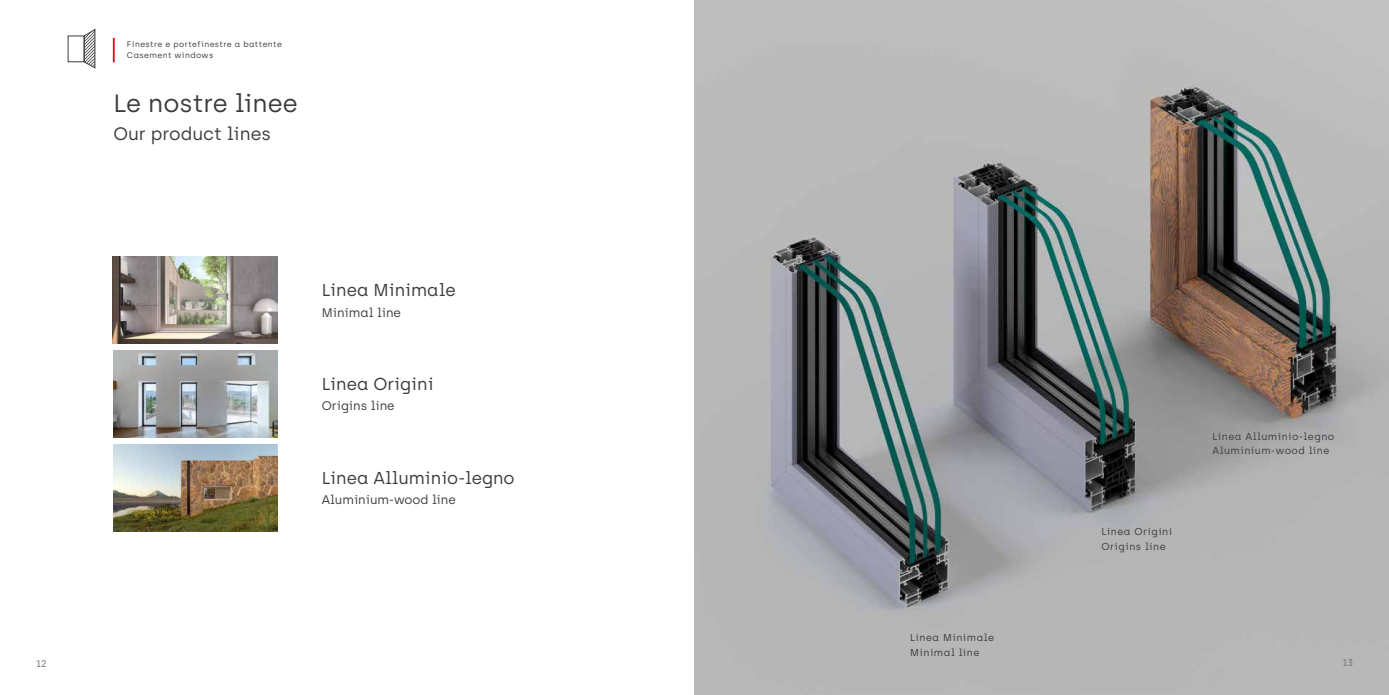
<style>
.page{position:relative;width:1389px;height:695px;background:#fff}
.page>*{position:absolute;margin:0;border:0;box-sizing:border-box;transform-origin:0 0}
.t1{font:25px "Archia";color:#3c3c3b}
.t2{font:18px "Archia";color:#3c3c3b}
.t3{font:17.2px "Archia";color:#3c3c3b}
.t4{font:12.4px "Archia";color:#3c3c3b}
.t5{font:10px/14.6px "Archia";letter-spacing:.05em;color:#3c3c3b}
.t6{font:9.5px "Archia";color:#706f6f}
.t7{font:8.1px/10.8px "Archia";letter-spacing:.05em;color:#3c3c3b}
</style>
<div class="page">
<img style="left:694px;top:0;width:695px;height:694px">
<img style="left:113px;top:350px;width:165px;height:87px">
<img style="left:113px;top:256px;width:165px;height:87px">
<img style="left:113px;top:444px;width:165px;height:87px">
<div style="left:68px;top:36px;width:17px;height:26px;border:1px solid #3c3c3b"></div>
<svg style="left:83px;top:28px;width:13px;height:41px"></svg>
<hr style="left:113px;top:38px;width:2px;height:24px;background:#e1081a">
<p class="t7" style="left:127px;top:39px;width:157px">Finestre e portefinestre a battente<br>Casement windows</p>
<h1 class="t1" style="left:113px;top:89px;width:186px">Le nostre linee</h1>
<h2 class="t2" style="left:113px;top:123px;width:159px">Our product lines</h2>
<h3 class="t3" style="left:322px;top:279px;width:135px">Linea Minimale</h3>
<p class="t4" style="left:322px;top:305px;width:81px">Minimal line</p>
<h3 class="t3" style="left:322px;top:373px;width:113px">Linea Origini</h3>
<p class="t4" style="left:322px;top:398px;width:74px">Origins line</p>
<h3 class="t3" style="left:322px;top:467px;width:194px">Linea Alluminio-legno</h3>
<p class="t4" style="left:322px;top:492px;width:136px">Aluminium-wood line</p>
<p class="t5" style="left:910px;top:630px;width:86px">Linea Minimale<br>Minimal line</p>
<p class="t5" style="left:1101px;top:524px;width:72px">Linea Origini<br>Origins line</p>
<p class="t5" style="left:1212px;top:429px;width:123px">Linea Alluminio-legno<br>Aluminium-wood line</p>
<p class="t6" style="left:36px;top:657px;width:12px">12</p>
<p class="t6" style="left:1343px;top:657px;width:12px">13</p>
</div>
